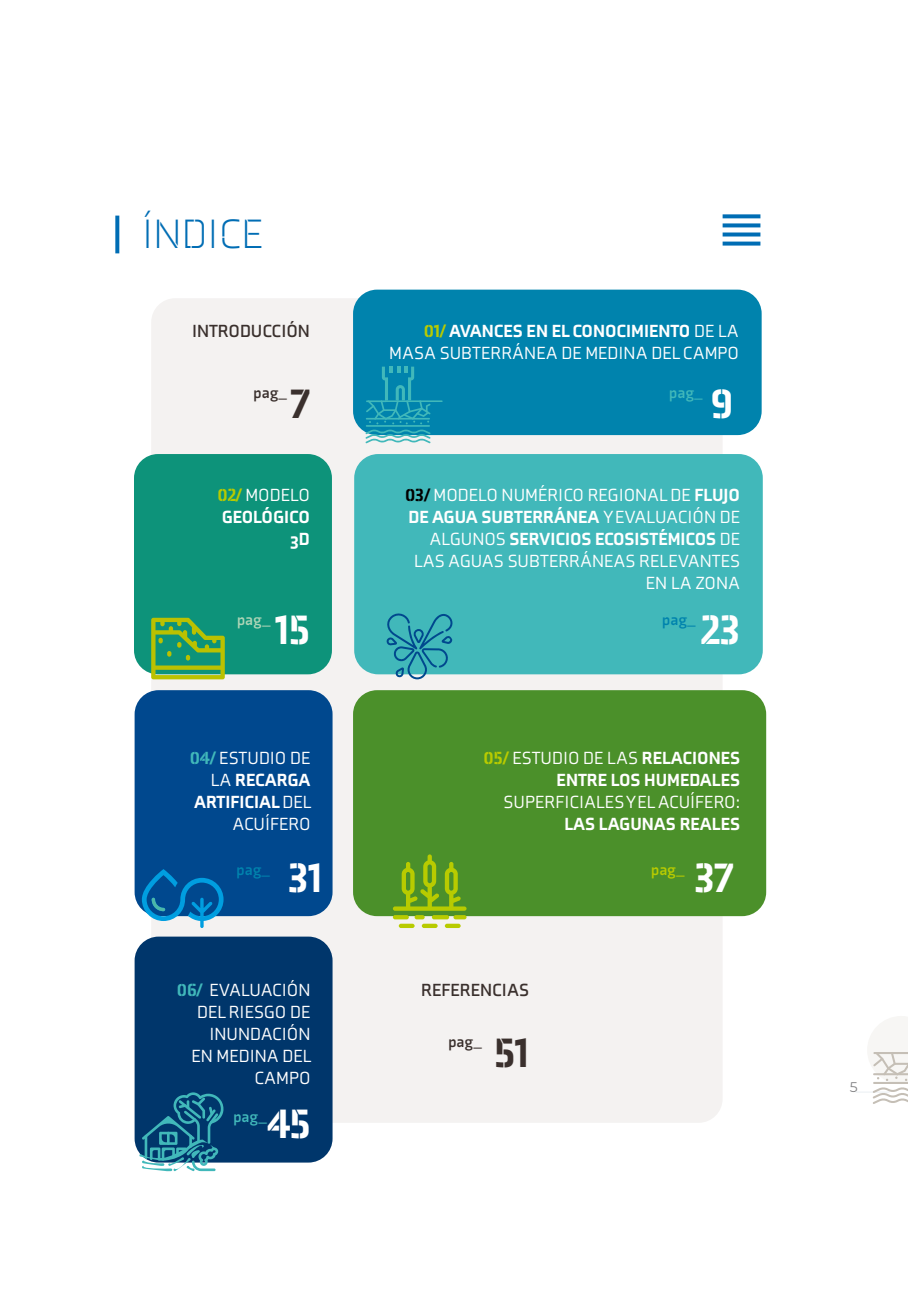
<style>
.page{position:relative;width:908px;height:1304px;background:#fff}
.page>*{position:absolute;margin:0;border:0;box-sizing:border-box;transform-origin:0 0}
.t1{font:900 42px "Axia Stencil";color:#fff}
.t2{font:300 42px "Axia Stencil";color:#006db4}
.t3{font:900 42px "Axia Stencil";color:#3a302d}
.t4{font:18px/22px "Axia";color:#fff;text-align:right}
.t5{font:900 18px/22px "Axia";color:#fff;text-align:right}
.t6{font:700 18px "Axia";color:#3a302d}
.t7{font:700 16px "Axia";color:#3a302d}
.t8{font:700 16px "Axia";color:#0083ad}
.t9{font:700 16px "Axia";color:#41b8ba}
.t10{font:700 16px "Axia";color:#add5b7}
.t11{font:700 16px "Axia";color:#b8cb00}
.t12{font:14px "Montserrat";color:#828284}
.s1{font-family:"Axia Stencil";font-weight:900;color:#b8cb00}
.s2{font-weight:900}
.s3{font-family:"Axia Stencil";color:#b8cb00}
.s4{font-weight:400}
.s5{font-family:"Axia Stencil";font-weight:900;color:#010000}
.s6{font-family:"Axia Stencil";font-weight:900;color:#41b8ba}
</style>
<div class="page">
<hr style="left:855px;top:1092px;width:34px;height:1px;background:#eaeff3">
<svg style="left:868px;top:1016px;width:39px;height:88px"></svg>
<svg style="left:115px;top:216px;width:4px;height:37px"></svg>
<svg style="left:722px;top:214px;width:38px;height:4px"></svg>
<svg style="left:722px;top:232px;width:38px;height:4px"></svg>
<svg style="left:722px;top:223px;width:38px;height:4px"></svg>
<svg style="left:722px;top:242px;width:38px;height:4px"></svg>
<div style="left:151px;top:298px;width:571px;height:825px;background:#f4f2f1;border-radius:24px"></div>
<div style="left:134px;top:454px;width:198px;height:220px;background:#0d937a;border-radius:24px"></div>
<div style="left:354px;top:454px;width:408px;height:220px;background:#41b8ba;border-radius:24px"></div>
<div style="left:134px;top:690px;width:198px;height:226px;background:#00488e;border-radius:24px"></div>
<div style="left:134px;top:937px;width:198px;height:226px;background:#00366b;border-radius:24px"></div>
<div style="left:353px;top:690px;width:412px;height:226px;background:#4b902a;border-radius:24px"></div>
<div style="left:353px;top:290px;width:408px;height:145px;background:#0083ad;border-radius:24px"></div>
<hr style="left:385px;top:400px;width:57px;height:2px;background:#41b8ba">
<svg style="left:365px;top:367px;width:65px;height:76px"></svg>
<svg style="left:151px;top:618px;width:74px;height:61px"></svg>
<svg style="left:384px;top:613px;width:70px;height:66px"></svg>
<svg style="left:393px;top:854px;width:73px;height:57px"></svg>
<hr style="left:453px;top:915px;width:13px;height:4px;background:#b8cb00;border-radius:2px">
<hr style="left:414px;top:915px;width:10px;height:4px;background:#b8cb00;border-radius:2px">
<hr style="left:431px;top:915px;width:18px;height:4px;background:#b8cb00;border-radius:2px">
<hr style="left:392px;top:915px;width:16px;height:4px;background:#b8cb00;border-radius:2px">
<hr style="left:421px;top:924px;width:16px;height:4px;background:#b8cb00;border-radius:2px">
<hr style="left:444px;top:924px;width:16px;height:4px;background:#b8cb00;border-radius:2px">
<hr style="left:398px;top:924px;width:16px;height:4px;background:#b8cb00;border-radius:2px">
<svg style="left:142px;top:869px;width:81px;height:59px"></svg>
<svg style="left:139px;top:1092px;width:85px;height:79px"></svg>
<h1 class="t2" style="left:142px;top:209px;width:123px">ÍNDICE</h1>
<p class="t6" style="left:192px;top:320px;width:119px">INTRODUCCIÓN</p>
<p class="t4" style="left:389px;top:320px;width:351px"><span class="s1">01/</span> <span class="s2">AVANCES EN EL CONOCIMIENTO</span> DE LA<br>MASA SUBTERRÁNEA DE MEDINA DEL CAMPO</p>
<h1 class="t3" style="left:291px;top:378px;width:20px">7</h1>
<p class="t7" style="left:253px;top:383px;width:35px">pag_</p>
<p class="t9" style="left:668px;top:383px;width:35px">pag_</p>
<h1 class="t1" style="left:710px;top:378px;width:24px">9</h1>
<p class="t5" style="left:217px;top:484px;width:94px"><span class="s3">02/</span> <span class="s4">MODELO<br></span>GEOLÓGICO<br>3D</p>
<p class="t4" style="left:405px;top:484px;width:336px"><span class="s5">03/</span> MODELO NUMÉRICO REGIONAL DE <span class="s2">FLUJO<br>DE AGUA SUBTERRÁNEA</span> Y EVALUACIÓN DE<br>ALGUNOS <span class="s2">SERVICIOS ECOSISTÉMICOS</span> DE<br>LAS AGUAS SUBTERRÁNEAS RELEVANTES<br>EN LA ZONA</p>
<h1 class="t1" style="left:275px;top:604px;width:36px">15</h1>
<h1 class="t1" style="left:700px;top:604px;width:41px">23</h1>
<p class="t10" style="left:237px;top:609px;width:35px">pag_</p>
<p class="t8" style="left:662px;top:609px;width:35px">pag_</p>
<p class="t4" style="left:190px;top:747px;width:123px"><span class="s6">04/</span> ESTUDIO DE<br>LA <span class="s2">RECARGA<br>ARTIFICIAL</span> DEL<br>ACUÍFERO</p>
<p class="t8" style="left:236px;top:860px;width:35px">pag_</p>
<h1 class="t1" style="left:288px;top:852px;width:35px">31</h1>
<p class="t4" style="left:177px;top:979px;width:136px"><span class="s6">06/</span> EVALUACIÓN<br>DEL RIESGO DE<br>INUNDACIÓN<br>EN MEDINA DEL<br>CAMPO</p>
<h1 class="t1" style="left:267px;top:1098px;width:44px">45</h1>
<p class="t9" style="left:233px;top:1107px;width:35px">pag_</p>
<p class="t5" style="left:483px;top:747px;width:258px"><span class="s3">05/</span> <span class="s4">ESTUDIO DE LAS</span> RELACIONES<br>ENTRE LOS HUMEDALES</p>
<p class="t4" style="left:503px;top:791px;width:238px">SUPERFICIALES Y EL ACUÍFERO:</p>
<p class="t5" style="left:564px;top:813px;width:177px">LAS LAGUNAS REALES</p>
<p class="t6" style="left:421px;top:979px;width:109px">REFERENCIAS</p>
<p class="t7" style="left:448px;top:1032px;width:35px">pag_</p>
<h1 class="t3" style="left:494px;top:1027px;width:36px">51</h1>
<p class="t11" style="left:650px;top:860px;width:35px">pag_</p>
<h1 class="t1" style="left:694px;top:852px;width:40px">37</h1>
<p class="t12" style="left:849px;top:1077px;width:9px">5</p>
</div>
